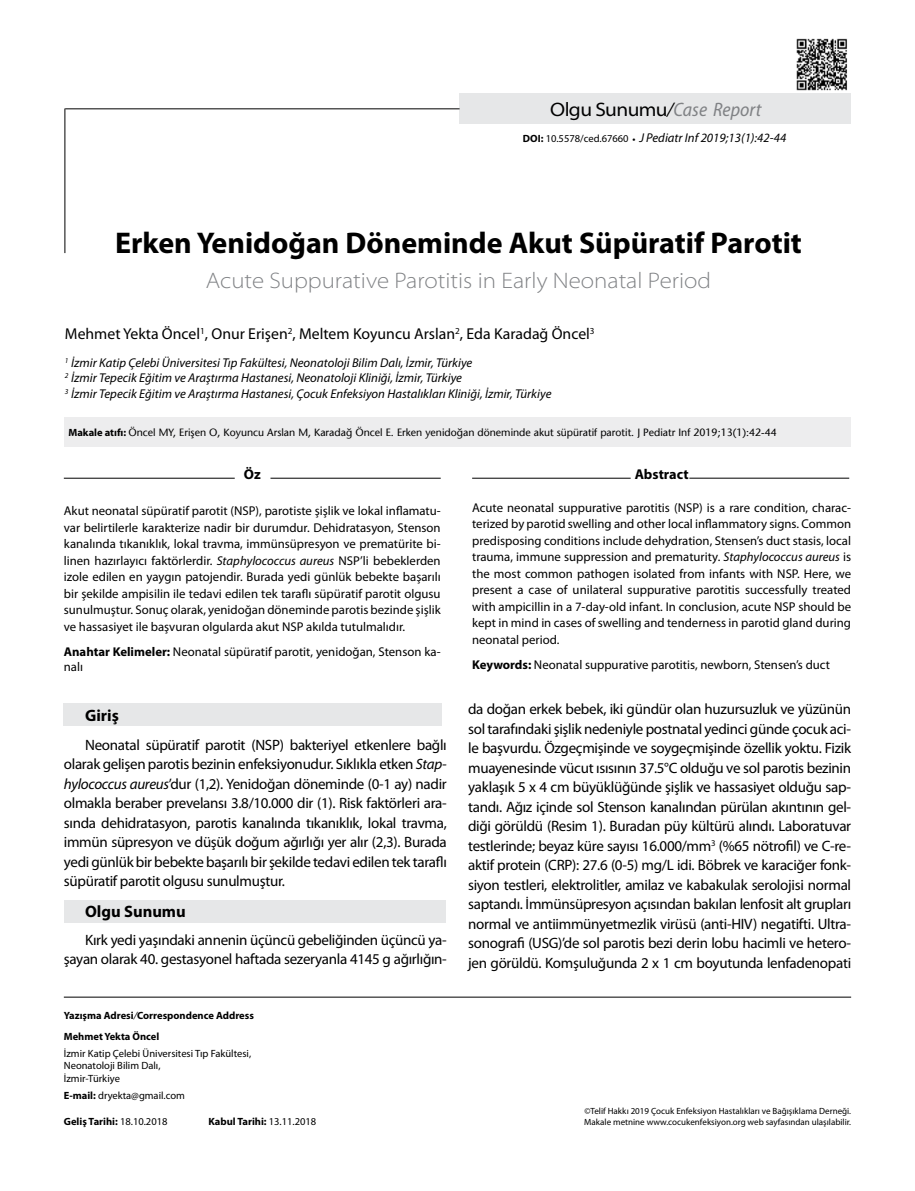
<style>
.page{position:relative;width:915px;height:1191px;background:#fff}
.page>*{position:absolute;margin:0;border:0;box-sizing:border-box;transform-origin:0 0}
.t1{font:700 30px "Myriad Pro";color:#000}
.t2{font:300 semi-expanded 22.5px "Myriad Pro";color:#808285}
.t3{font:semi-expanded 19.5px "Myriad Pro";letter-spacing:-.03em;color:#000}
.t4{font:700 16.5px "Myriad Pro";color:#000}
.t5{font:15.75px "Myriad Pro";color:#000}
.t6{font:15px/19.5px "Myriad Pro";letter-spacing:-.02em;color:#000;text-align:justify}
.t7{font:700 14.25px "Myriad Pro";color:#000}
.t8{font:12.75px/16.5px "Myriad Pro";color:#000;text-align:justify}
.t9{font:italic 12.75px/15.3px "Myriad Pro";color:#000}
.t10{font:500 10.5px "Stone Sans Std";color:#000}
.t11{font:10.5px/12.6px "Myriad Pro";color:#000}
.t12{font:700 10.5px/21.1px "Myriad Pro";color:#000}
.t13{font:9px/10.8px "Myriad Pro";color:#000}
.s1{font-style:italic;font-stretch:normal}
.s2{font-style:italic;font-stretch:semi-condensed;color:#808285}
.s3{font-weight:700;font-style:normal;font-size:10.5px}
.s4{font-style:normal;font-size:10.5px}
.s5{font-weight:700;font-style:normal;font-size:9px}
.s6{font-family:"Myriad Pro";font-weight:700}
.s7{font-style:italic}
.s8{font-weight:700}
.s9{font-weight:400;font-style:italic}
.s10{font-weight:400}
</style>
<div class="page">
<hr style="left:64px;top:478px;width:171px;height:1px;background:#000">
<hr style="left:270px;top:478px;width:170px;height:1px;background:#000">
<img style="left:796px;top:38px;width:51px;height:53px">
<hr style="left:64px;top:996px;width:786px;height:1px;background:#000">
<div style="left:459px;top:94px;width:391px;height:30px;background:#e6e7e8"></div>
<hr style="left:64px;top:108px;width:1px;height:145px;background:#000">
<hr style="left:65px;top:108px;width:394px;height:1px;background:#000">
<hr style="left:472px;top:478px;width:158px;height:1px;background:#000">
<hr style="left:689px;top:478px;width:159px;height:1px;background:#000">
<div style="left:64px;top:703px;width:378px;height:23px;background:#e6e7e8"></div>
<div style="left:64px;top:900px;width:381px;height:22px;background:#e6e7e8"></div>
<div style="left:64px;top:417px;width:786px;height:29px;background:#ededee"></div>
<h3 class="t3" style="left:550px;top:99px;width:212px">Olgu Sunumu<span class="s1">/</span><span class="s2">Case Report</span></h3>
<p class="t9" style="left:522px;top:131px;width:265px"><span class="s3">DOI:</span> <span class="s4">10.5578/ced.67660</span> <span class="s5">•</span> J Pediatr Inf 2019;13(1):42-44</p>
<h1 class="t1" style="left:115px;top:226px;width:688px">Erken Yenidoğan Döneminde Akut Süpüratif Parotit</h1>
<h2 class="t2" style="left:206px;top:268px;width:506px">Acute Suppurative Parotitis in Early Neonatal Period</h2>
<p class="t5" style="left:65px;top:325px;width:531px">Mehmet Yekta Öncel<sup>1</sup>, Onur Erişen<sup>2</sup>, Meltem Koyuncu Arslan<sup>2</sup>, Eda Karadağ Öncel<sup>3</sup></p>
<p class="t9" style="left:65px;top:355px;width:488px"><sup>1</sup> İzmir Katip Çelebi Üniversitesi Tıp Fakültesi, Neonatoloji Bilim Dalı, İzmir, Türkiye<br><sup>2</sup> İzmir Tepecik Eğitim ve Araştırma Hastanesi, Neonatoloji Kliniği, İzmir, Türkiye<br><sup>3</sup> İzmir Tepecik Eğitim ve Araştırma Hastanesi, Çocuk Enfeksiyon Hastalıkları Kliniği, İzmir, Türkiye</p>
<p class="t10" style="left:68px;top:426px;width:709px"><span class="s6">Makale atıfı:</span> Öncel MY, Erişen O, Koyuncu Arslan M, Karadağ Öncel E. Erken yenidoğan döneminde akut süpüratif parotit. J Pediatr Inf 2019;13(1):42-44</p>
<p class="t7" style="left:244px;top:466px;width:18px">Öz</p>
<p class="t8" style="left:64px;top:503px;width:378px">Akut neonatal süpüratif parotit (NSP), parotiste şişlik ve lokal inflamatu&shy;var belirtilerle karakterize nadir bir durumdur. Dehidratasyon, Stenson kanalında tıkanıklık, lokal travma, immünsüpresyon ve prematürite bi&shy;linen hazırlayıcı faktörlerdir. <span class="s7">Staphylococcus aureus</span> NSP’li bebeklerden izole edilen en yaygın patojendir. Burada yedi günlük bebekte başarılı bir şekilde ampisilin ile tedavi edilen tek taraflı süpüratif parotit olgusu sunulmuştur. Sonuç olarak, yenidoğan döneminde parotis bezinde şişlik ve hassasiyet ile başvuran olgularda akut NSP akılda tutulmalıdır.</p>
<p class="t8" style="left:64px;top:644px;width:378px;line-height:15.8px"><span class="s8">Anahtar Kelimeler:</span> Neonatal süpüratif parotit, yenidoğan, Stenson ka&shy;nalı</p>
<p class="t4" style="left:85px;top:706px;width:35px">Giriş</p>
<p class="t6" style="left:64px;top:735px;width:384px;text-indent:21px">Neonatal süpüratif parotit (NSP) bakteriyel etkenlere bağlı olarak gelişen parotis bezinin enfeksiyonudur. Sıklıkla etken <span class="s7">Stap&shy;hylococcus aureus</span>’dur (1,2). Yenidoğan döneminde (0-1 ay) nadir olmakla beraber prevelansı 3.8/10.000 dir (1). Risk faktörleri ara&shy;sında dehidratasyon, parotis kanalında tıkanıklık, lokal travma, immün süpresyon ve düşük doğum ağırlığı yer alır (2,3). Burada yedi günlük bir bebekte başarılı bir şekilde tedavi edilen tek taraflı süpüratif parotit olgusu sunulmuştur.</p>
<p class="t4" style="left:85px;top:902px;width:102px">Olgu Sunumu</p>
<p class="t6" style="left:64px;top:930px;width:384px;text-align:right">Kırk yedi yaşındaki annenin üçüncü gebeliğinden üçüncü ya&shy;şayan olarak 40. gestasyonel haftada sezeryanla 4145 g ağırlığın-</p>
<p class="t12" style="left:64px;top:1004px;width:191px">Yazışma Adresi<span class="s9">/</span>Correspondence Address<br>Mehmet Yekta Öncel</p>
<p class="t11" style="left:64px;top:1047px;width:189px">İzmir Katip Çelebi Üniversitesi Tıp Fakültesi,<br>Neonatoloji Bilim Dalı,<br>İzmir-Türkiye</p>
<p class="t11" style="left:64px;top:1089px;width:122px"><span class="s8">E-mail:</span> dryekta@gmail.com</p>
<p class="t7" style="left:634px;top:466px;width:55px">Abstract</p>
<p class="t8" style="left:472px;top:499px;width:380px">Acute neonatal suppurative parotitis (NSP) is a rare condition, charac&shy;terized by parotid swelling and other local inflammatory signs. Common predisposing conditions include dehydration, Stensen’s duct stasis, local trauma, immune suppression and prematurity. <span class="s7">Staphylococcus aureus</span> is the most common pathogen isolated from infants with NSP. Here, we present a case of unilateral suppurative parotitis successfully treated with ampicillin in a 7-day-old infant. In conclusion, acute NSP should be kept in mind in cases of swelling and tenderness in parotid gland during neonatal period.</p>
<p class="t8" style="left:472px;top:656px;width:359px"><span class="s8">Keywords:</span> Neonatal suppurative parotitis, newborn, Stensen’s duct</p>
<p class="t6" style="left:468px;top:699px;width:384px">da doğan erkek bebek, iki gündür olan huzursuzluk ve yüzünün sol tarafındaki şişlik nedeniyle postnatal yedinci günde çocuk aci&shy;le başvurdu. Özgeçmişinde ve soygeçmişinde özellik yoktu. Fizik muayenesinde vücut ısısının 37.5°C olduğu ve sol parotis bezinin yaklaşık 5 x 4 cm büyüklüğünde şişlik ve hassasiyet olduğu sap&shy;tandı. Ağız içinde sol Stenson kanalından pürülan akıntının gel&shy;diği görüldü (Resim 1). Buradan püy kültürü alındı. Laboratuvar testlerinde; beyaz küre sayısı 16.000/mm<sup>3</sup> (%65 nötrofil) ve C-re&shy;aktif protein (CRP): 27.6 (0-5) mg/L idi. Böbrek ve karaciğer fonk&shy;siyon testleri, elektrolitler, amilaz ve kabakulak serolojisi normal saptandı. İmmünsüpresyon açısından bakılan lenfosit alt grupları normal ve antiimmünyetmezlik virüsü (anti-HIV) negatifti. Ultra&shy;sonografi (USG)’de sol parotis bezi derin lobu hacimli ve hetero&shy;jen görüldü. Komşuluğunda 2 x 1 cm boyutunda lenfadenopati</p>
<p class="t12" style="left:64px;top:1110px;width:105px">Geliş Tarihi: <span class="s10">18.10.2018</span></p>
<p class="t12" style="left:208px;top:1110px;width:109px">Kabul Tarihi: <span class="s10">13.11.2018</span></p>
<p class="t13" style="left:584px;top:1105px;width:268px">©Telif Hakkı 2019 Çocuk Enfeksiyon Hastalıkları ve Bağışıklama Derneği.<br>Makale metnine www.cocukenfeksiyon.org web sayfasından ulaşılabilir.</p>
</div>
